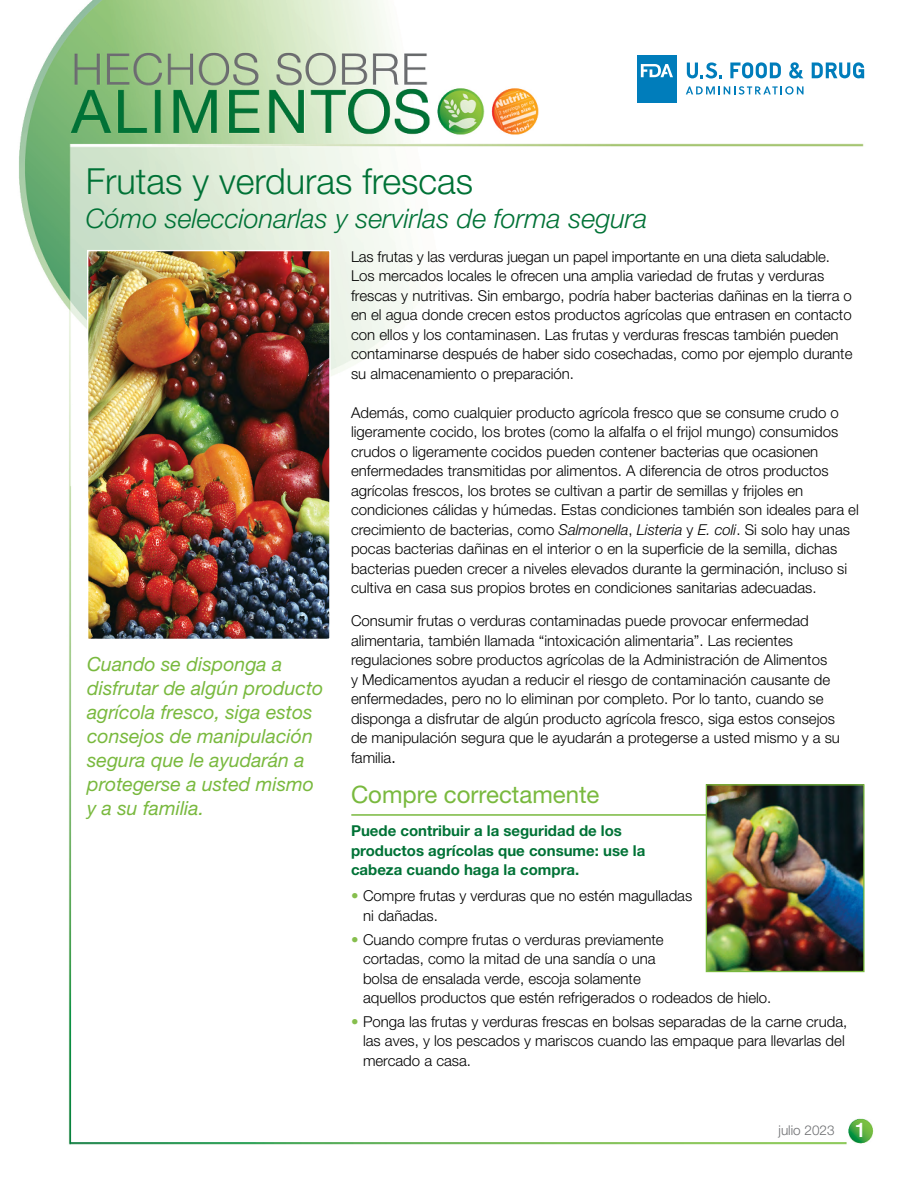
<style>
.page{position:relative;width:918px;height:1188px;background:#fff}
.page>*{position:absolute;margin:0;border:0;box-sizing:border-box;transform-origin:0 0}
.t1{font:300 36px "Helvetica Neue LT Std";color:#007236}
.t2{font:italic 300 27px "Helvetica Neue LT Std";color:#007236}
.t3{font:24px "Helvetica Neue LT Std";color:#79b93e}
.Paragraph2{font:italic 19.5px/24px "Helvetica Neue LT Std";color:#79b93e}
.Paragraph1{font:300 15px/19.5px "Helvetica Neue LT Std";color:#000}
.Paragraph1-2{font:700 15px/19.5px "Helvetica Neue LT Std";color:#007236}
.t4{font:300 13.5px "Helvetica Neue LT Std";color:#6d6e71}
.s1{font-style:italic}
.s2{font-size:18px}
.s3{color:#86be4d}
.s4{font-weight:500;font-size:20.25px;color:#fff}
</style>
<div class="page">
<img style="left:19px;top:0;width:855px;height:1145px">
<svg style="left:686px;top:86px;width:118px;height:9px"></svg>
<svg style="left:730px;top:62px;width:51px;height:16px"></svg>
<svg style="left:789px;top:62px;width:14px;height:17px"></svg>
<svg style="left:812px;top:62px;width:52px;height:16px"></svg>
<svg style="left:687px;top:62px;width:35px;height:17px"></svg>
<div style="left:637px;top:55px;width:39px;height:47px;background:#007dbb"></div>
<svg style="left:641px;top:64px;width:32px;height:13px"></svg>
<img style="left:89px;top:252px;width:240px;height:386px">
<div style="left:87px;top:250px;width:244px;height:390px;border:1px solid #fff"></div>
<hr style="left:351px;top:814px;width:513px;height:2px;background:#79b93e">
<img style="left:708px;top:786px;width:155px;height:184px">
<div style="left:706px;top:784px;width:159px;height:188px;border:1px solid #79b93e"></div>
<p class="t1" style="left:86px;top:159px;width:389px">Frutas y verduras frescas</p>
<p class="t2" style="left:86px;top:203px;width:563px">Cómo seleccionarlas y servirlas de forma segura</p>
<p class="Paragraph2" style="left:87px;top:652px;width:238px">Cuando se disponga a disfrutar de algún producto agrícola fresco, siga estos consejos de manipulación segura que le ayudarán a protegerse a usted mismo y a su familia.</p>
<p class="Paragraph1" style="left:351px;top:246px;width:503px">Las frutas y las verduras juegan un papel importante en una dieta saludable.<br>Los mercados locales le ofrecen una amplia variedad de frutas y verduras frescas y nutritivas. Sin embargo, podría haber bacterias dañinas en la tierra o en el agua donde crecen estos productos agrícolas que entrasen en contacto con ellos y los contaminasen. Las frutas y verduras frescas también pueden contaminarse después de haber sido cosechadas, como por ejemplo durante su almacenamiento o preparación.</p>
<p class="Paragraph1" style="left:351px;top:402px;width:509px">Además, como cualquier producto agrícola fresco que se consume crudo o ligeramente cocido, los brotes (como la alfalfa o el frijol mungo) consumidos crudos o ligeramente cocidos pueden contener bacterias que ocasionen enfermedades transmitidas por alimentos. A diferencia de otros productos agrícolas frescos, los brotes se cultivan a partir de semillas y frijoles en condiciones cálidas y húmedas. Estas condiciones también son ideales para el crecimiento de bacterias, como <span class="s1">Salmonella</span>, <span class="s1">Listeria</span> y <span class="s1">E. coli</span>. Si solo hay unas pocas bacterias dañinas en el interior o en la superficie de la semilla, dichas bacterias pueden crecer a niveles elevados durante la germinación, incluso si cultiva en casa sus propios brotes en condiciones sanitarias adecuadas.</p>
<p class="Paragraph1" style="left:351px;top:611px;width:491px">Consumir frutas o verduras contaminadas puede provocar enfermedad alimentaria, también llamada “intoxicación alimentaria”. Las recientes regulaciones sobre productos agrícolas de la Administración de Alimentos<br>y Medicamentos ayudan a reducir el riesgo de contaminación causante de enfermedades, pero no lo eliminan por completo. Por lo tanto, cuando se disponga a disfrutar de algún producto agrícola fresco, siga estos consejos de manipulación segura que le ayudarán a protegerse a usted mismo y a su familia<span class="s2">.</span></p>
<p class="t3" style="left:351px;top:780px;width:250px">Compre correctamente</p>
<p class="Paragraph1-2" style="left:351px;top:821px;width:296px">Puede contribuir a la seguridad de los productos agrícolas que consume: use la cabeza cuando haga la compra.</p>
<p class="Paragraph1" style="left:363px;top:886px;width:331px;text-indent:-12px"><span class="s3">•</span> Compre frutas y verduras que no estén magulladas ni dañadas.</p>
<p class="Paragraph1" style="left:363px;top:929px;width:410px;text-indent:-12px"><span class="s3">•</span> Cuando compre frutas o verduras previamente<br>cortadas, como la mitad de una sandía o una<br>bolsa de ensalada verde, escoja solamente<br>aquellos productos que estén refrigerados o rodeados de hielo.</p>
<p class="Paragraph1" style="left:363px;top:1012px;width:486px;text-indent:-12px"><span class="s3">•</span> Ponga las frutas y verduras frescas en bolsas separadas de la carne cruda, las aves, y los pescados y mariscos cuando las empaque para llevarlas del mercado a casa.</p>
<p class="t4" style="left:779px;top:1122px;width:89px">julio 2023 <span class="s4">1</span></p>
</div>
